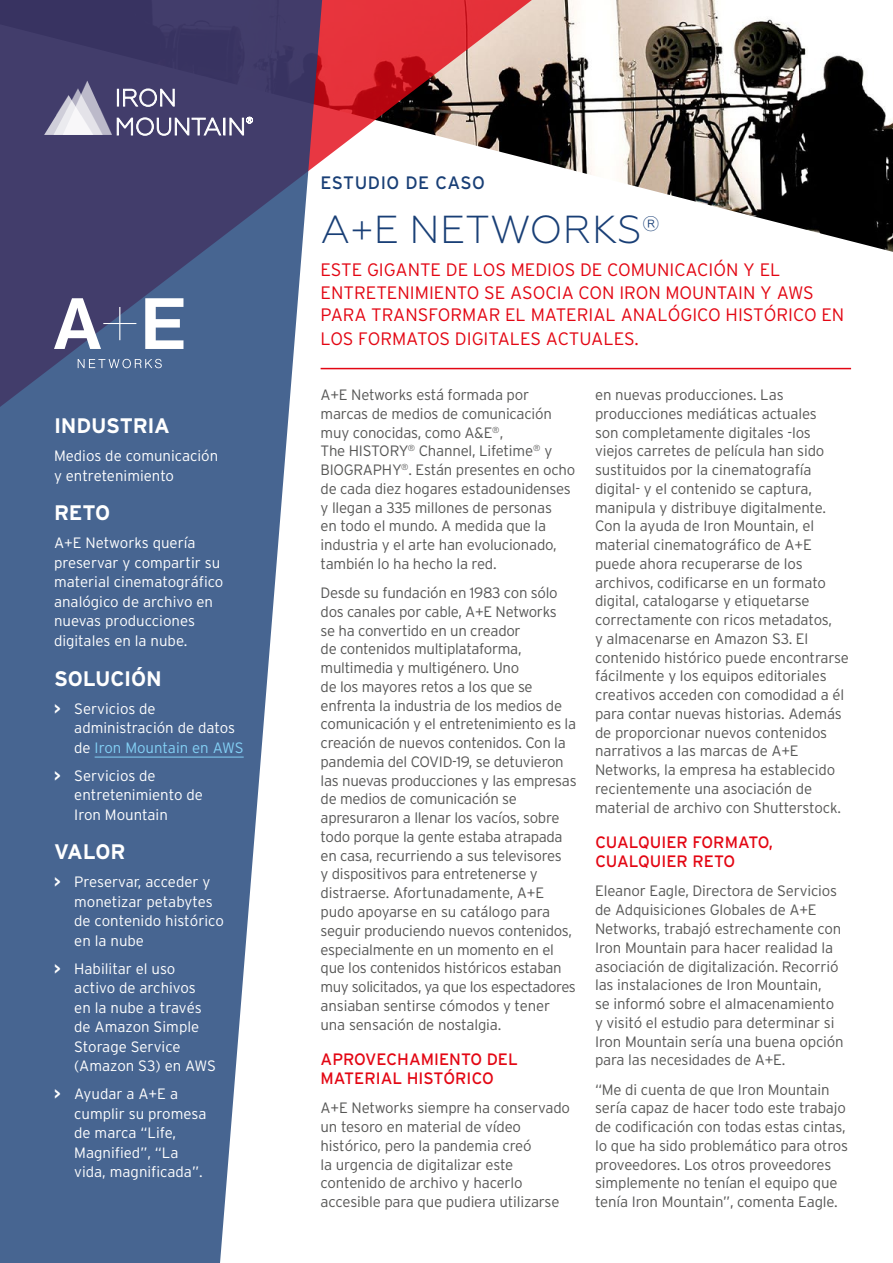
<style>
.page{position:relative;width:893px;height:1263px;background:#fff}
.page>*{position:absolute;margin:0;border:0;box-sizing:border-box;transform-origin:0 0}
.t1{font:300 39px "Geometria";letter-spacing:.01em;color:#193f76}
.t2{font:700 21px "Interstate";letter-spacing:-.01em;color:#fff}
.t3{font:300 18px/23px "Interstate";color:#e30613}
.t4{font:18px "Interstate";letter-spacing:.03em;color:#193f76}
.t5{font:16.5px/18.8px "Interstate";color:#e30613}
.t6{font:300 15px/18.8px "Interstate";letter-spacing:-.015em;color:#575756}
.t7{font:300 15px/19.5px "Interstate";color:#fff}
.s1{font-weight:700}
.s2{color:#83d0f5}
</style>
<div class="page">
<img style="left:549px;top:0;width:344px;height:252px">
<svg style="left:323px;top:0;width:226px;height:370px"></svg>
<svg style="left:0;top:0;width:323px;height:1263px;fill:#476591"></svg>
<hr style="left:321px;top:368px;width:530px;height:1px;background:#e30613">
<svg style="left:44px;top:81px;width:209px;height:55px;background:#6f6b8e"></svg>
<hr style="left:95px;top:757px;width:149px;height:1px;background:#83d0f5">
<svg style="left:54px;top:298px;width:82px;height:51px"></svg>
<svg style="left:145px;top:298px;width:38px;height:51px"></svg>
<svg style="left:78px;top:359px;width:84px;height:9px"></svg>
<h2 class="t2" style="left:54px;top:412px;width:117px">INDUSTRIA</h2>
<p class="t7" style="left:54px;top:446px;width:166px">Medios de comunicación y entretenimiento</p>
<h2 class="t2" style="left:54px;top:499px;width:58px">RETO</h2>
<p class="t7" style="left:54px;top:533px;width:171px">A+E Networks quería preservar y compartir su material cinematográfico analógico de archivo en nuevas producciones digitales en la nube.</p>
<h2 class="t2" style="left:54px;top:665px;width:109px">SOLUCIÓN</h2>
<p class="t7" style="left:74px;top:698px;width:171px;text-indent:-20px"><span class="s1">&gt;</span> Servicios de administración de datos de <span class="s2">Iron Mountain en AWS</span></p>
<p class="t7" style="left:74px;top:765px;width:130px;text-indent:-20px"><span class="s1">&gt;</span> Servicios de entretenimiento de<br>Iron Mountain</p>
<h2 class="t2" style="left:54px;top:838px;width:73px">VALOR</h2>
<p class="t7" style="left:74px;top:872px;width:151px;text-indent:-20px"><span class="s1">&gt;</span> Preservar, acceder y monetizar petabytes de contenido histórico en la nube</p>
<p class="t7" style="left:74px;top:959px;width:143px;text-indent:-20px"><span class="s1">&gt;</span> Habilitar el uso activo de archivos en la nube a través de Amazon Simple<br>Storage Service (Amazon S3) en AWS</p>
<p class="t7" style="left:74px;top:1084px;width:134px;text-indent:-20px"><span class="s1">&gt;</span> Ayudar a A+E a cumplir su promesa de marca “Life,<br>Magnified”, “La vida, magnificada”.</p>
<p class="t4" style="left:321px;top:171px;width:166px">ESTUDIO DE CASO</p>
<h1 class="t1" style="left:321px;top:207px;width:341px">A+E NETWORKS<sup>®</sup></h1>
<p class="t3" style="left:321px;top:258px;width:525px">ESTE GIGANTE DE LOS MEDIOS DE COMUNICACIÓN Y EL ENTRETENIMIENTO SE ASOCIA CON IRON MOUNTAIN Y AWS PARA TRANSFORMAR EL MATERIAL ANALÓGICO HISTÓRICO EN LOS FORMATOS DIGITALES ACTUALES.</p>
<p class="t6" style="left:321px;top:385px;width:256px">A+E Networks está formada por marcas de medios de comunicación muy conocidas, como A&amp;E<sup>®</sup>,<br>The HISTORY<sup>®</sup> Channel, Lifetime<sup>®</sup> y<br>BIOGRAPHY<sup>®</sup>. Están presentes en ocho de cada diez hogares estadounidenses y llegan a 335 millones de personas<br>en todo el mundo. A medida que la industria y el arte han evolucionado, también lo ha hecho la red.</p>
<p class="t6" style="left:321px;top:583px;width:258px">Desde su fundación en 1983 con sólo dos canales por cable, A+E Networks<br>se ha convertido en un creador<br>de contenidos multiplataforma, multimedia y multigénero. Uno<br>de los mayores retos a los que se enfrenta la industria de los medios de comunicación y el entretenimiento es la creación de nuevos contenidos. Con la pandemia del COVID-19, se detuvieron las nuevas producciones y las empresas de medios de comunicación se apresuraron a llenar los vacíos, sobre todo porque la gente estaba atrapada en casa, recurriendo a sus televisores<br>y dispositivos para entretenerse y distraerse. Afortunadamente, A+E pudo apoyarse en su catálogo para seguir produciendo nuevos contenidos, especialmente en un momento en el que los contenidos históricos estaban muy solicitados, ya que los espectadores ansiaban sentirse cómodos y tener una sensación de nostalgia.</p>
<p class="t5" style="left:321px;top:1049px;width:199px">APROVECHAMIENTO DEL<br>MATERIAL HISTÓRICO</p>
<p class="t6" style="left:321px;top:1098px;width:251px">A+E Networks siempre ha conservado un tesoro en material de vídeo histórico, pero la pandemia creó<br>la urgencia de digitalizar este contenido de archivo y hacerlo accesible para que pudiera utilizarse</p>
<p class="t6" style="left:595px;top:385px;width:255px">en nuevas producciones. Las producciones mediáticas actuales<br>son completamente digitales -los viejos carretes de película han sido sustituidos por la cinematografía digital- y el contenido se captura, manipula y distribuye digitalmente.<br>Con la ayuda de Iron Mountain, el material cinematográfico de A+E puede ahora recuperarse de los archivos, codificarse en un formato digital, catalogarse y etiquetarse correctamente con ricos metadatos,<br>y almacenarse en Amazon S3. El contenido histórico puede encontrarse fácilmente y los equipos editoriales creativos acceden con comodidad a él para contar nuevas historias. Además de proporcionar nuevos contenidos narrativos a las marcas de A+E Networks, la empresa ha establecido recientemente una asociación de material de archivo con Shutterstock.</p>
<p class="t5" style="left:595px;top:833px;width:180px">CUALQUIER FORMATO,<br>CUALQUIER RETO</p>
<p class="t6" style="left:595px;top:882px;width:250px">Eleanor Eagle, Directora de Servicios de Adquisiciones Globales de A+E Networks, trabajó estrechamente con Iron Mountain para hacer realidad la asociación de digitalización. Recorrió las instalaciones de Iron Mountain,<br>se informó sobre el almacenamiento y visitó el estudio para determinar si Iron Mountain sería una buena opción para las necesidades de A+E.</p>
<p class="t6" style="left:595px;top:1080px;width:255px">“Me di cuenta de que Iron Mountain sería capaz de hacer todo este trabajo de codificación con todas estas cintas, lo que ha sido problemático para otros proveedores. Los otros proveedores simplemente no tenían el equipo que tenía Iron Mountain”, comenta Eagle.</p>
</div>
